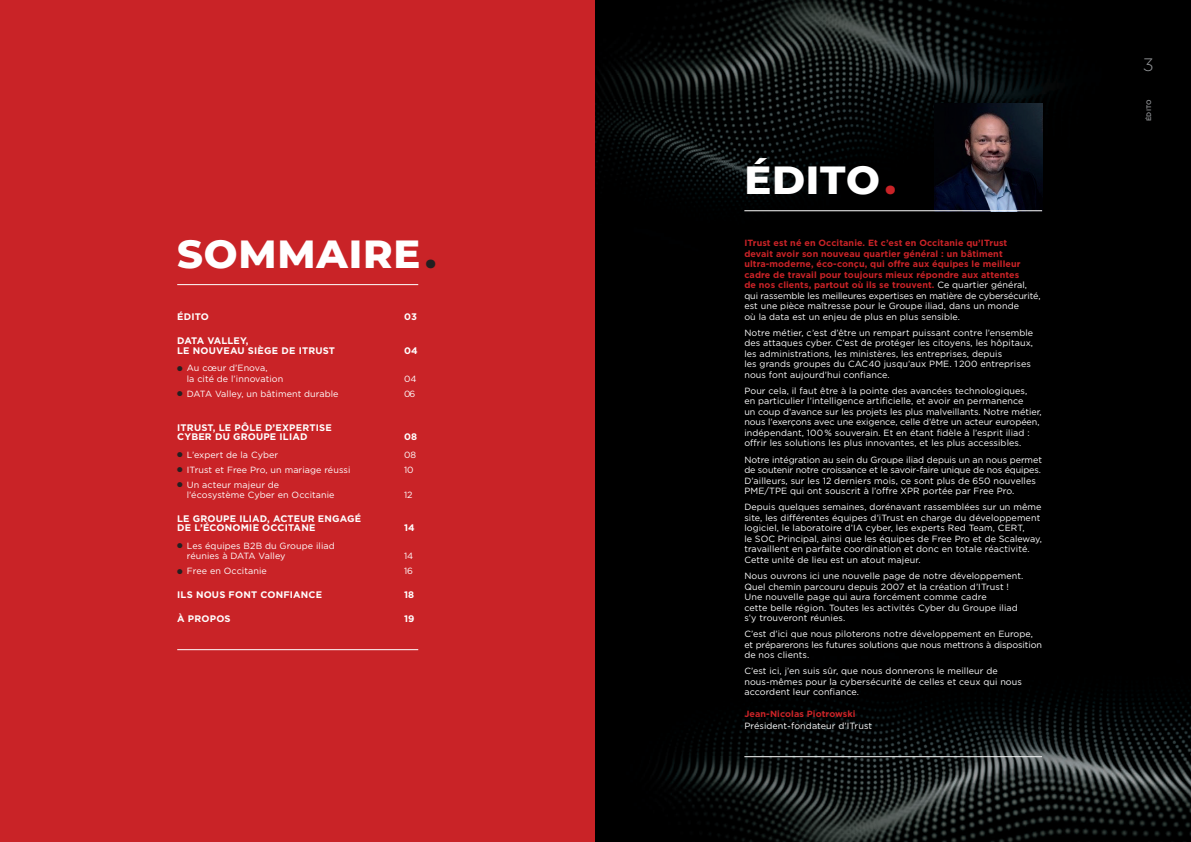
<style>
.page{position:relative;width:1191px;height:842px;background:#fff}
.page>*{position:absolute;margin:0;border:0;box-sizing:border-box;transform-origin:0 0}
.t1{font:800 40px "Montserrat";letter-spacing:.02em;color:#fff}
.t2{font:300 18px "Gotham";color:#939598}
.t3{font:700 9.5px/9.5px "Gotham";letter-spacing:.02em;color:#fff}
.t4{font:9px/10.5px "Gotham";letter-spacing:.01em;color:#fff}
.t5{font:700 9px/10.5px "Gotham";letter-spacing:.01em;color:#c92327}
.t6{font:9px/10.5px "Gotham";letter-spacing:-.01em;color:#fff}
.t7{font:500 6.5px "Gotham";letter-spacing:.04em;color:#939598}
.s1{color:#231f20}
.s2{color:#c92327}
.s3{font-weight:400;color:#fff}
</style>
<div class="page">
<div style="left:0;top:0;width:595px;height:842px;background:#c92327"></div>
<img style="left:595px;top:0;width:596px;height:842px">
<hr style="left:177px;top:284px;width:241px;height:1px;background:#fff">
<hr style="left:177px;top:649px;width:241px;height:1px;background:#fff">
<img style="left:934px;top:103px;width:108px;height:107px">
<hr style="left:744px;top:756px;width:298px;height:1px;background:#fff">
<hr style="left:744px;top:210px;width:298px;height:1px;background:#fff">
<h1 class="t1" style="left:177px;top:224px;width:261px">SOMMAIRE <span class="s1">.</span></h1>
<p class="t3" style="left:177px;top:312px;width:33px">ÉDITO</p>
<p class="t3" style="left:404px;top:312px;width:14px">03</p>
<p class="t3" style="left:177px;top:336px;width:159px">DATA VALLEY,<br>LE NOUVEAU SIÈGE DE ITRUST</p>
<p class="t3" style="left:404px;top:345px;width:15px">04</p>
<p class="t4" style="left:187px;top:363px;width:98px;text-indent:-10px"><span class="s1">●</span> Au cœur d’Enova,<br>la cité de l’innovation</p>
<p class="t4" style="left:404px;top:373px;width:14px">04</p>
<p class="t4" style="left:177px;top:388px;width:163px"><span class="s1">●</span> DATA Valley, un bâtiment durable</p>
<p class="t4" style="left:404px;top:388px;width:13px">06</p>
<p class="t3" style="left:177px;top:422px;width:156px">ITRUST, LE PÔLE D’EXPERTISE<br>CYBER DU GROUPE ILIAD</p>
<p class="t3" style="left:404px;top:432px;width:15px">08</p>
<p class="t4" style="left:177px;top:449px;width:102px"><span class="s1">●</span> L’expert de la Cyber</p>
<p class="t4" style="left:404px;top:449px;width:14px">08</p>
<p class="t4" style="left:177px;top:464px;width:175px"><span class="s1">●</span> ITrust et Free Pro, un mariage réussi</p>
<p class="t4" style="left:404px;top:464px;width:11px">10</p>
<p class="t4" style="left:187px;top:479px;width:149px;text-indent:-10px"><span class="s1">●</span> Un acteur majeur de l’écosystème Cyber en Occitanie</p>
<p class="t4" style="left:404px;top:489px;width:10px">12</p>
<p class="t3" style="left:177px;top:513px;width:185px">LE GROUPE ILIAD, ACTEUR ENGAGÉ<br>DE L’ÉCONOMIE OCCITANE</p>
<p class="t3" style="left:404px;top:523px;width:12px">14</p>
<p class="t4" style="left:187px;top:540px;width:149px;text-indent:-10px"><span class="s1">●</span> Les équipes B2B du Groupe iliad réunies à DATA Valley</p>
<p class="t4" style="left:404px;top:551px;width:11px">14</p>
<p class="t4" style="left:177px;top:566px;width:91px"><span class="s1">●</span> Free en Occitanie</p>
<p class="t4" style="left:404px;top:566px;width:11px">16</p>
<p class="t3" style="left:177px;top:590px;width:146px">ILS NOUS FONT CONFIANCE</p>
<p class="t3" style="left:404px;top:590px;width:12px">18</p>
<p class="t3" style="left:177px;top:613px;width:55px">À PROPOS</p>
<p class="t3" style="left:404px;top:613px;width:12px">19</p>
<h1 class="t1" style="left:744px;top:150px;width:153px">ÉDITO <span class="s2">.</span></h1>
<p class="t5" style="left:744px;top:238px;width:298px">ITrust est né en Occitanie. Et c’est en Occitanie qu’ITrust<br>devait avoir son nouveau quartier général : un bâtiment ultra-moderne, éco-conçu, qui offre aux équipes le meilleur cadre de travail pour toujours mieux répondre aux attentes<br>de nos clients, partout où ils se trouvent. <span class="s3">Ce quartier général, qui rassemble les meilleures expertises en matière de cybersécurité, est une pièce maîtresse pour le Groupe iliad, dans un monde<br>où la data est un enjeu de plus en plus sensible.</span></p>
<p class="t4" style="left:744px;top:327px;width:290px">Notre métier, c’est d’être un rempart puissant contre l’ensemble des attaques cyber. C’est de protéger les citoyens, les hôpitaux, les administrations, les ministères, les entreprises, depuis<br>les grands groupes du CAC40 jusqu’aux PME. 1 200 entreprises nous font aujourd’hui confiance.</p>
<p class="t4" style="left:744px;top:385px;width:299px">Pour cela, il faut être à la pointe des avancées technologiques,<br>en particulier l’intelligence artificielle, et avoir en permanence<br>un coup d’avance sur les projets les plus malveillants. Notre métier, nous l’exerçons avec une exigence, celle d’être un acteur européen, indépendant, 100 % souverain. Et en étant fidèle à l’esprit iliad : offrir les solutions les plus innovantes, et les plus accessibles.</p>
<p class="t4" style="left:744px;top:454px;width:299px">Notre intégration au sein du Groupe iliad depuis un an nous permet de soutenir notre croissance et le savoir-faire unique de nos équipes.<br>D’ailleurs, sur les 12 derniers mois, ce sont plus de 650 nouvelles PME/TPE qui ont souscrit à l’offre XPR portée par Free Pro.</p>
<p class="t4" style="left:744px;top:502px;width:299px">Depuis quelques semaines, dorénavant rassemblées sur un même site, les différentes équipes d’iTrust en charge du développement logiciel, le laboratoire d’IA cyber, les experts Red Team, CERT,<br>le SOC Principal, ainsi que les équipes de Free Pro et de Scaleway, travaillent en parfaite coordination et donc en totale réactivité.<br>Cette unité de lieu est un atout majeur.</p>
<p class="t4" style="left:744px;top:570px;width:280px">Nous ouvrons ici une nouvelle page de notre développement.<br>Quel chemin parcouru depuis 2007 et la création d’ITrust !<br>Une nouvelle page qui aura forcément comme cadre<br>cette belle région. Toutes les activités Cyber du Groupe iliad s’y trouveront réunies.</p>
<p class="t6" style="left:744px;top:629px;width:299px">C’est d’ici que nous piloterons notre développement en Europe, et préparerons les futures solutions que nous mettrons à disposition de nos clients.</p>
<p class="t4" style="left:744px;top:666px;width:279px">C’est ici, j’en suis sûr, que nous donnerons le meilleur de nous-mêmes pour la cybersécurité de celles et ceux qui nous accordent leur confiance.</p>
<p class="t5" style="left:744px;top:708px;width:113px">Jean-Nicolas Piotrowski</p>
<p class="t4" style="left:744px;top:720px;width:129px">Président-fondateur d’ITrust</p>
<h2 class="t2" style="left:1143px;top:53px;width:12px">3</h2>
<p class="t7" style="left:1144px;top:121px;width:24px;rotate:-90deg">ÉDITO</p>
</div>
